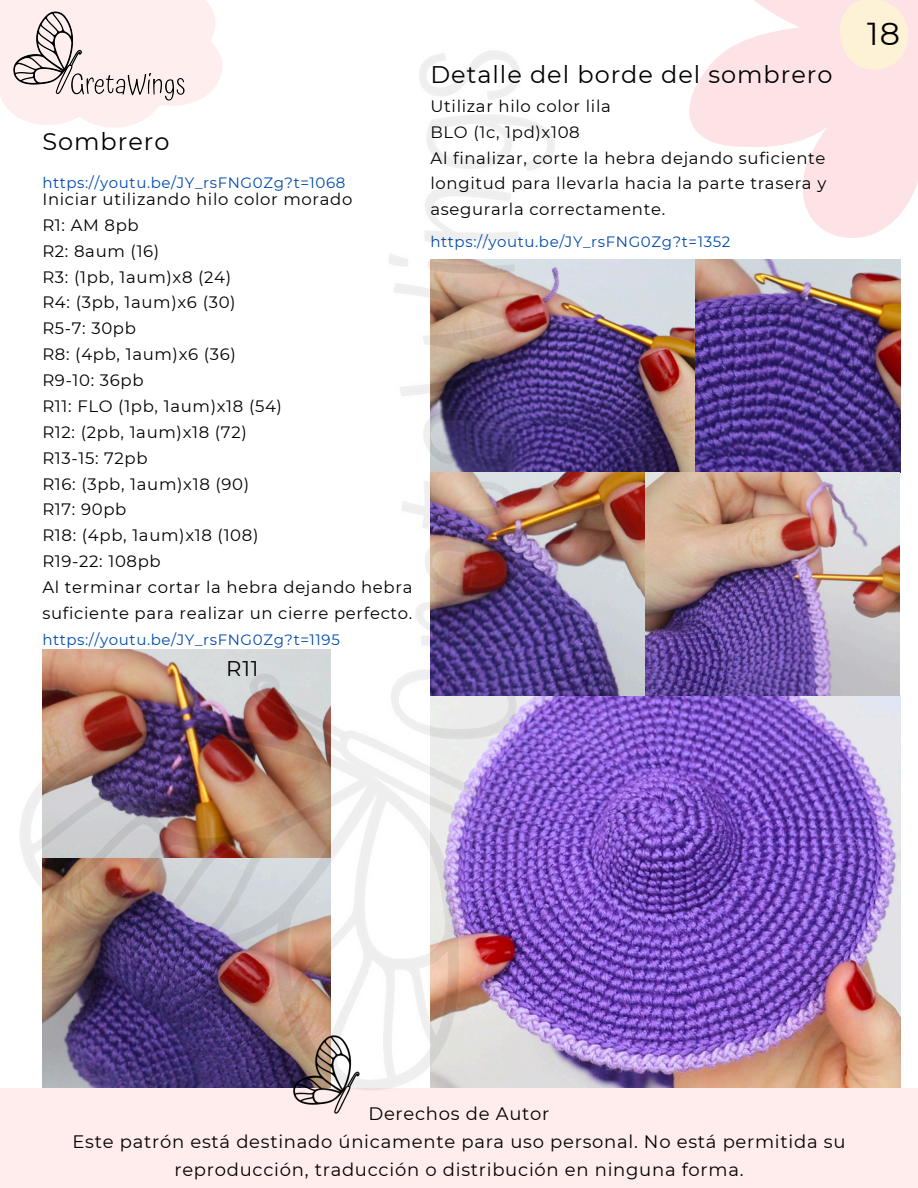
<style>
.page{position:relative;width:918px;height:1188px;background:#fff}
.page>*{position:absolute;margin:0;border:0;box-sizing:border-box;transform-origin:0 0}
.t1{font:31.65px "Montserrat";color:#000}
.t2{font:24px "Montserrat";letter-spacing:.04em;color:#000}
.t3{font:21.15px "Montserrat";color:#000}
.t4{font:18px/28.2px "Montserrat";letter-spacing:.04em;color:#000;text-align:center}
.t5{font:16.5px/25.8px "Montserrat";letter-spacing:.04em;color:#000}
.t6{font:15px "Montserrat";letter-spacing:.04em;color:#004aad}
</style>
<div class="page">
<div style="left:0;top:0;width:222px;height:128px;background:#ffecec"></div>
<img style="left:13px;top:11px;width:61px;height:70px">
<svg style="left:689px;top:0;width:229px;height:238px;fill:#fde3e6"></svg>
<svg style="left:834px;top:0;width:78px;height:70px;background:#fdedda"></svg>
<img style="left:569px;top:260px;width:332px;height:828px">
<div style="left:0;top:1088px;width:918px;height:100px;background:#ffecec"></div>
<img style="left:294px;top:1092px;width:55px;height:22px">
<img style="left:18px;top:42px;width:551px;height:1050px">
<p class="t2" style="left:42px;top:127px;width:129px">Sombrero</p>
<p class="t6" style="left:42px;top:173px;width:305px">https://youtu.be/JY_rsFNG0Zg?t=1068</p>
<p class="t5" style="left:42px;top:186px;width:372px">Iniciar utilizando hilo color morado<br>R1: AM 8pb<br>R2: 8aum (16)<br>R3: (1pb, 1aum)x8 (24)<br>R4: (3pb, 1aum)x6 (30)<br>R5-7: 30pb<br>R8: (4pb, 1aum)x6 (36)<br>R9-10: 36pb<br>R11: FLO (1pb, 1aum)x18 (54)<br>R12: (2pb, 1aum)x18 (72)<br>R13-15: 72pb<br>R16: (3pb, 1aum)x18 (90)<br>R17: 90pb<br>R18: (4pb, 1aum)x18 (108)<br>R19-22: 108pb<br>Al terminar cortar la hebra dejando hebra suficiente para realizar un cierre perfecto.</p>
<p class="t6" style="left:42px;top:630px;width:299px">https://youtu.be/JY_rsFNG0Zg?t=1195</p>
<h2 class="t3" style="left:226px;top:656px;width:34px">R11</h2>
<p class="t2" style="left:431px;top:59px;width:404px">Detalle del borde del sombrero</p>
<p class="t5" style="left:431px;top:93px;width:397px">Utilizar hilo color lila<br>BLO (1c, 1pd)x108<br>Al finalizar, corte la hebra dejando suficiente longitud para llevarla hacia la parte trasera y asegurarla correctamente.</p>
<p class="t6" style="left:431px;top:233px;width:301px">https://youtu.be/JY_rsFNG0Zg?t=1352</p>
<p class="t1" style="left:867px;top:14px;width:34px">18</p>
<h3 class="t4" style="left:73px;top:1099px;width:774px">Derechos de Autor<br>Este patrón está destinado únicamente para uso personal. No está permitida su reproducción, traducción o distribución en ninguna forma.</h3>
</div>
